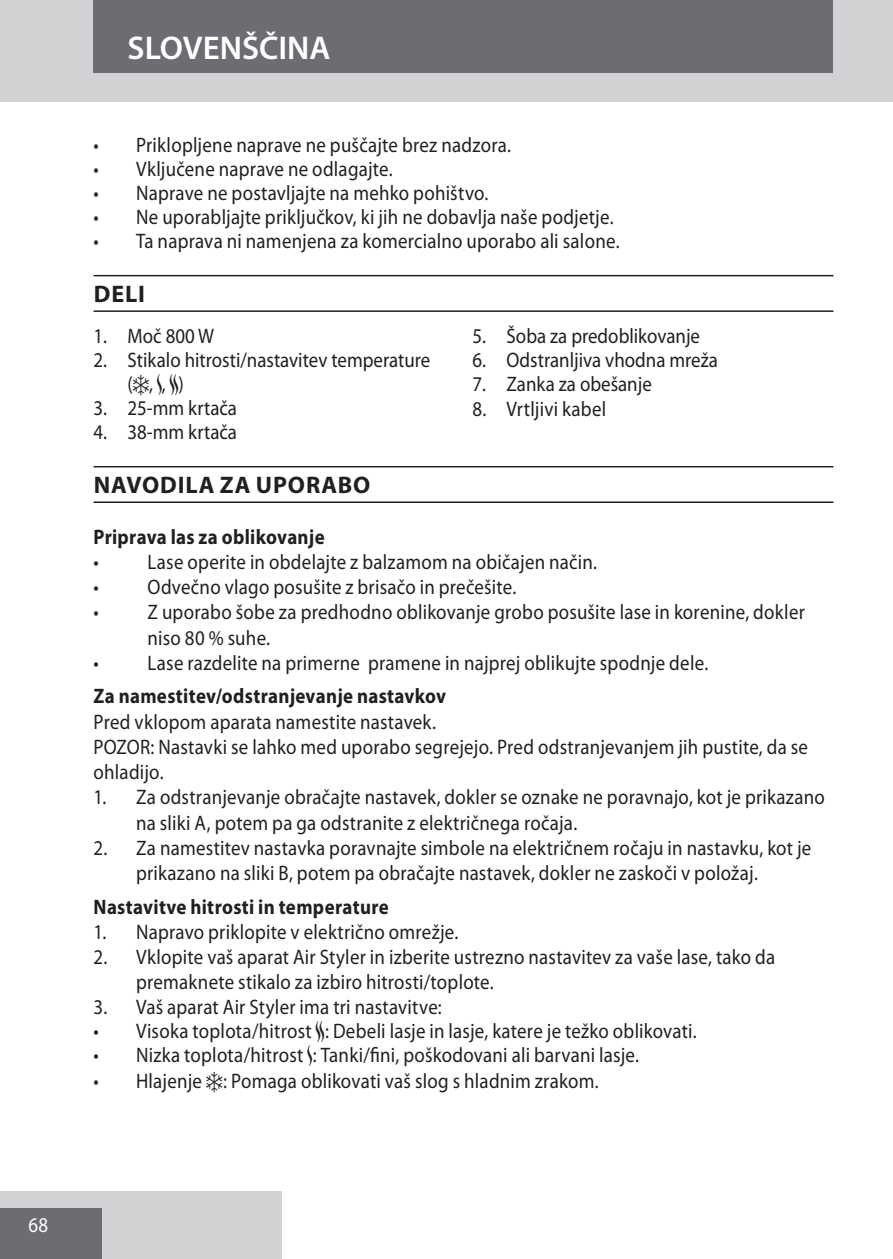
<style>
.page{position:relative;width:893px;height:1259px;background:#fff}
.page>*{position:absolute;margin:0;border:0;box-sizing:border-box;transform-origin:0 0}
.t1{font:600 33px "Myriad Pro";color:#fff}
.heading{font:700 24px "Myriad Pro";letter-spacing:.035em;color:#231f20}
.default_numbers{font:21px/25.2px "Myriad Pro";letter-spacing:.01em;color:#231f20;scale:.9 1}
.Subheading{font:700 21px "Myriad Pro";letter-spacing:.015em;color:#231f20;scale:.9 1}
.t2{font:21px "Myriad Pro";color:#fff;scale:.9 1}
.s1{font-family:"Myriad Graphics"}
.s2{font-family:"Myriad Bitsn Bobs"}
</style>
<div class="page">
<div style="left:0;top:0;width:893px;height:102px;background:#d1d2d4"></div>
<div style="left:0;top:1191px;width:282px;height:68px;background:#d1d2d4"></div>
<div style="left:0;top:1208px;width:102px;height:51px;background:#6c6d70"></div>
<div style="left:94px;top:0;width:739px;height:73px;background:#6c6d70"></div>
<hr style="left:94px;top:275px;width:739px;height:1px;background:#231f20">
<hr style="left:94px;top:310px;width:739px;height:2px;background:#231f20">
<hr style="left:94px;top:466px;width:739px;height:1px;background:#231f20">
<hr style="left:94px;top:501px;width:739px;height:2px;background:#231f20">
<p class="t1" style="left:128px;top:29px;width:205px">SLOVENŠČINA</p>
<p class="default_numbers" style="left:94px;top:133px;width:466px">• Priklopljene naprave ne puščajte brez nadzora.</p>
<p class="default_numbers" style="left:94px;top:157px;width:334px">• Vključene naprave ne odlagajte.</p>
<p class="default_numbers" style="left:94px;top:181px;width:440px">• Naprave ne postavljajte na mehko pohištvo.</p>
<p class="default_numbers" style="left:94px;top:205px;width:579px">• Ne uporabljajte priključkov, ki jih ne dobavlja naše podjetje.</p>
<p class="default_numbers" style="left:94px;top:229px;width:586px">• Ta naprava ni namenjena za komercialno uporabo ali salone.</p>
<p class="heading" style="left:94px;top:280px;width:53px">DELI</p>
<p class="default_numbers" style="left:94px;top:324px;width:135px">1. Moč 800 W</p>
<p class="default_numbers" style="left:128px;top:348px;width:338px;line-height:24px;text-indent:-34px">2. Stikalo hitrosti/nastavitev temperature (<span class="s1">f</span>, <span class="s2">N</span>, <span class="s2">O</span>)</p>
<p class="default_numbers" style="left:94px;top:396px;width:161px">3. 25-mm krtača</p>
<p class="default_numbers" style="left:94px;top:420px;width:161px">4. 38-mm krtača</p>
<p class="default_numbers" style="left:472px;top:324px;width:254px">5. Šoba za predoblikovanje</p>
<p class="default_numbers" style="left:472px;top:348px;width:274px">6. Odstranljiva vhodna mreža</p>
<p class="default_numbers" style="left:472px;top:372px;width:201px">7. Zanka za obešanje</p>
<p class="default_numbers" style="left:472px;top:397px;width:150px">8. Vrtljivi kabel</p>
<p class="heading" style="left:94px;top:471px;width:278px">NAVODILA ZA UPORABO</p>
<p class="Subheading" style="left:94px;top:525px;width:258px">Priprava las za oblikovanje</p>
<p class="default_numbers" style="left:94px;top:550px;width:561px">• Lase operite in obdelajte z balzamom na običajen način.</p>
<p class="default_numbers" style="left:94px;top:575px;width:471px">• Odvečno vlago posušite z brisačo in prečešite.</p>
<p class="default_numbers" style="left:148px;top:600px;width:732px;text-indent:-54px">• Z uporabo šobe za predhodno oblikovanje grobo posušite lase in korenine, dokler niso 80 % suhe.</p>
<p class="default_numbers" style="left:94px;top:650px;width:684px">• Lase razdelite na primerne pramene in najprej oblikujte spodnje dele.</p>
<p class="Subheading" style="left:94px;top:684px;width:393px">Za namestitev/odstranjevanje nastavkov</p>
<p class="default_numbers" style="left:94px;top:709px;width:382px">Pred vklopom aparata namestite nastavek.</p>
<p class="default_numbers" style="left:94px;top:734px;width:795px">POZOR: Nastavki se lahko med uporabo segrejejo. Pred odstranjevanjem jih pustite, da se ohladijo.</p>
<p class="default_numbers" style="left:136px;top:785px;width:767px;text-indent:-43px">1. Za odstranjevanje obračajte nastavek, dokler se oznake ne poravnajo, kot je prikazano na sliki A, potem pa ga odstranite z električnega ročaja.</p>
<p class="default_numbers" style="left:94px;top:835px;width:799px;text-align:center">2. Za namestitev nastavka poravnajte simbole na električnem ročaju in nastavku, kot je prikazano na sliki B, potem pa obračajte nastavek, dokler ne zaskoči v položaj.</p>
<p class="Subheading" style="left:94px;top:895px;width:330px">Nastavitve hitrosti in temperature</p>
<p class="default_numbers" style="left:94px;top:919px;width:407px">1. Napravo priklopite v električno omrežje.</p>
<p class="default_numbers" style="left:136px;top:945px;width:712px;text-indent:-43px">2. Vklopite vaš aparat Air Styler in izberite ustrezno nastavitev za vaše lase, tako da premaknete stikalo za izbiro hitrosti/toplote.</p>
<p class="default_numbers" style="left:94px;top:995px;width:388px">3. Vaš aparat Air Styler ima tri nastavitve:</p>
<p class="default_numbers" style="left:94px;top:1019px;width:672px">• Visoka toplota/hitrost <span class="s2">O</span>: Debeli lasje in lasje, katere je težko oblikovati.</p>
<p class="default_numbers" style="left:94px;top:1043px;width:608px">• Nizka toplota/hitrost <span class="s2">N</span>: Tanki/fini, poškodovani ali barvani lasje.</p>
<p class="default_numbers" style="left:94px;top:1068px;width:563px">• Hlajenje <span class="s1">f</span>: Pomaga oblikovati vaš slog s hladnim zrakom.</p>
<p class="t2" style="left:28px;top:1213px;width:23px">68</p>
</div>
